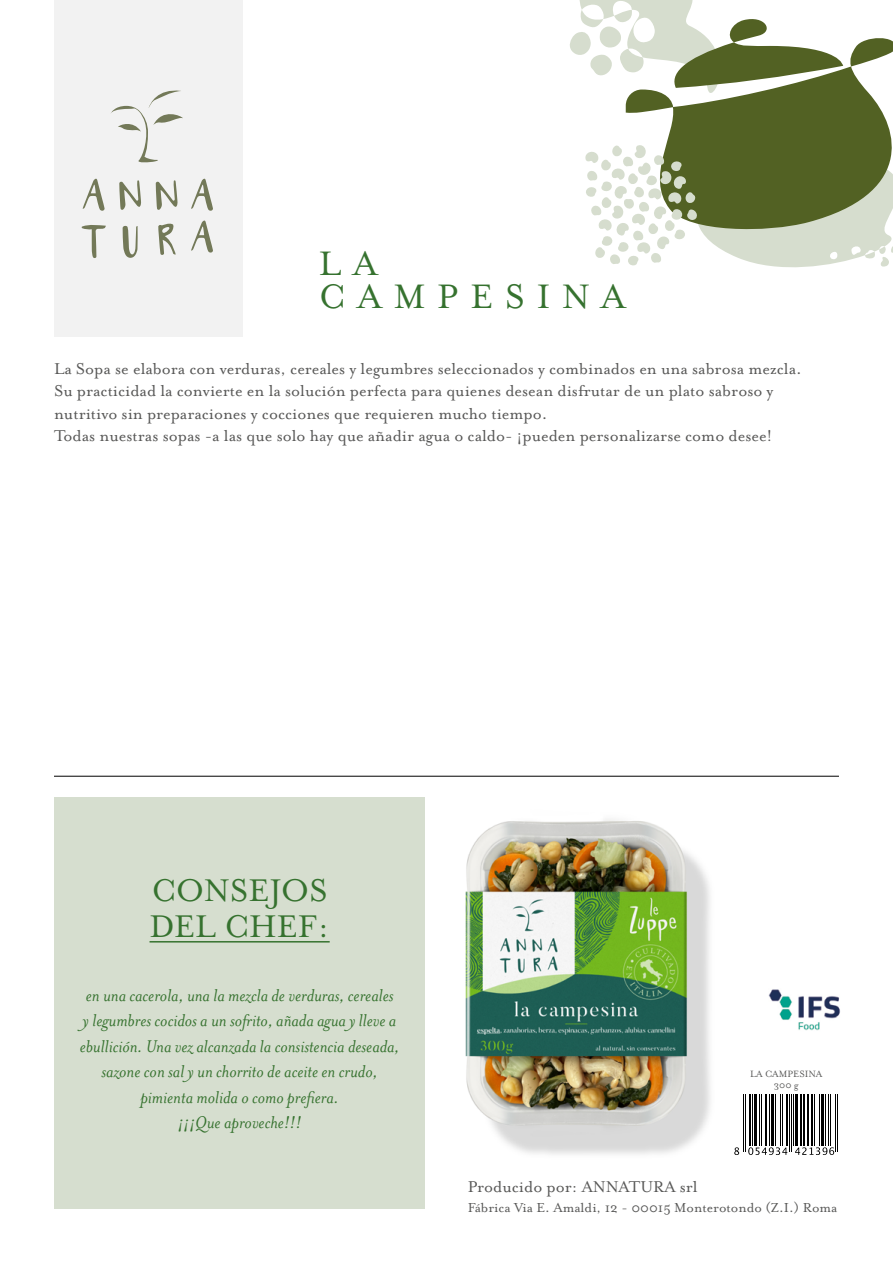
<style>
.page{position:relative;width:893px;height:1263px;background:#fff}
.page>*{position:absolute;margin:0;border:0;box-sizing:border-box;transform-origin:0 0}
.t1{font:39px/33px "Mrs Eaves OT";letter-spacing:.3em;color:#36722f}
.t2{font:36px/36px "Mrs Eaves OT";color:#36722f}
.t3{font:italic 19.5px/25.5px "Mrs Eaves OT";color:#36722f;text-align:center}
.t4{font:18px/22.5px "Mrs Eaves OT";color:#575756}
.t5{font:15px "Mrs Eaves OT";color:#575756}
.t6{font:10.5px/10.5px "Mrs Eaves OT";color:#575756;text-align:center}
</style>
<div class="page">
<img style="left:378px;top:775px;width:394px;height:380px">
<div style="left:54px;top:797px;width:371px;height:412px;background:#d6decf"></div>
<hr style="left:54px;top:776px;width:785px;height:1px;background:#000">
<svg style="left:748px;top:1147px;width:39px;height:8px"></svg>
<svg style="left:795px;top:1147px;width:39px;height:8px"></svg>
<svg style="left:734px;top:1147px;width:5px;height:8px"></svg>
<hr style="left:743px;top:1094px;width:1px;height:57px;background:#000">
<hr style="left:745px;top:1094px;width:1px;height:57px;background:#000">
<hr style="left:749px;top:1094px;width:2px;height:52px;background:#000">
<hr style="left:752px;top:1094px;width:1px;height:52px;background:#000">
<hr style="left:754px;top:1094px;width:3px;height:52px;background:#000">
<hr style="left:759px;top:1094px;width:1px;height:52px;background:#000">
<hr style="left:761px;top:1094px;width:1px;height:52px;background:#000">
<hr style="left:765px;top:1094px;width:2px;height:52px;background:#000">
<hr style="left:769px;top:1094px;width:1px;height:52px;background:#000">
<hr style="left:771px;top:1094px;width:3px;height:52px;background:#000">
<hr style="left:775px;top:1094px;width:1px;height:52px;background:#000">
<hr style="left:780px;top:1094px;width:1px;height:52px;background:#000">
<hr style="left:782px;top:1094px;width:1px;height:52px;background:#000">
<hr style="left:786px;top:1094px;width:2px;height:52px;background:#000">
<hr style="left:789px;top:1094px;width:1px;height:57px;background:#000">
<hr style="left:791px;top:1094px;width:1px;height:57px;background:#000">
<hr style="left:793px;top:1094px;width:1px;height:52px;background:#000">
<hr style="left:795px;top:1094px;width:3px;height:52px;background:#000">
<hr style="left:800px;top:1094px;width:2px;height:52px;background:#000">
<hr style="left:803px;top:1094px;width:2px;height:52px;background:#000">
<hr style="left:807px;top:1094px;width:2px;height:52px;background:#000">
<hr style="left:811px;top:1094px;width:2px;height:52px;background:#000">
<hr style="left:814px;top:1094px;width:1px;height:52px;background:#000">
<hr style="left:819px;top:1094px;width:1px;height:52px;background:#000">
<hr style="left:821px;top:1094px;width:3px;height:52px;background:#000">
<hr style="left:825px;top:1094px;width:1px;height:52px;background:#000">
<hr style="left:828px;top:1094px;width:1px;height:52px;background:#000">
<hr style="left:830px;top:1094px;width:1px;height:52px;background:#000">
<hr style="left:835px;top:1094px;width:1px;height:57px;background:#000">
<hr style="left:837px;top:1094px;width:1px;height:57px;background:#000">
<div style="left:54px;top:0;width:189px;height:337px;background:#f2f2f2"></div>
<svg style="left:119px;top:180px;width:22px;height:30px"></svg>
<svg style="left:123px;top:225px;width:15px;height:33px"></svg>
<svg style="left:83px;top:178px;width:22px;height:33px"></svg>
<svg style="left:81px;top:225px;width:25px;height:33px"></svg>
<svg style="left:111px;top:90px;width:72px;height:73px"></svg>
<svg style="left:191px;top:178px;width:22px;height:33px"></svg>
<svg style="left:191px;top:220px;width:22px;height:33px"></svg>
<svg style="left:156px;top:180px;width:22px;height:30px"></svg>
<svg style="left:158px;top:223px;width:18px;height:32px"></svg>
<svg style="left:626px;top:38px;width:267px;height:104px;fill:#526123"></svg>
<svg style="left:570px;top:0;width:273px;height:111px"></svg>
<svg style="left:585px;top:142px;width:308px;height:126px"></svg>
<img style="left:766px;top:989px;width:74px;height:43px">
<hr style="left:150px;top:941px;width:180px;height:1px;background:#36722f">
<h1 class="t1" style="left:319px;top:247px;width:308px">L A<br>CAMPESINA</h1>
<p class="t4" style="left:54px;top:357px;width:749px">La Sopa se elabora con verduras, cereales y legumbres seleccionados y combinados en una sabrosa mezcla.<br>Su practicidad la convierte en la solución perfecta para quienes desean disfrutar de un plato sabroso y nutritivo sin preparaciones y cocciones que requieren mucho tiempo.<br>Todas nuestras sopas -a las que solo hay que añadir agua o caldo- ¡pueden personalizarse como desee!</p>
<h2 class="t2" style="left:150px;top:872px;width:182px">CONSEJOS<br>DEL CHEF:</h2>
<p class="t3" style="left:80px;top:982px;width:321px">en una cacerola, una la mezcla de verduras, cereales<br>y legumbres cocidos a un sofrito, añada agua y lleve a ebullición. Una vez alcanzada la consistencia deseada, sazone con sal y un chorrito de aceite en crudo, pimienta molida o como prefiera.<br>¡¡¡Que aproveche!!!</p>
<p class="t6" style="left:750px;top:1069px;width:74px">LA CAMPESINA<br>300 g</p>
<p class="t4" style="left:468px;top:1175px;width:231px">Producido por: ANNATURA srl</p>
<p class="t5" style="left:468px;top:1198px;width:371px">Fábrica Via E. Amaldi, 12 - 00015 Monterotondo (Z.I.) Roma</p>
</div>
